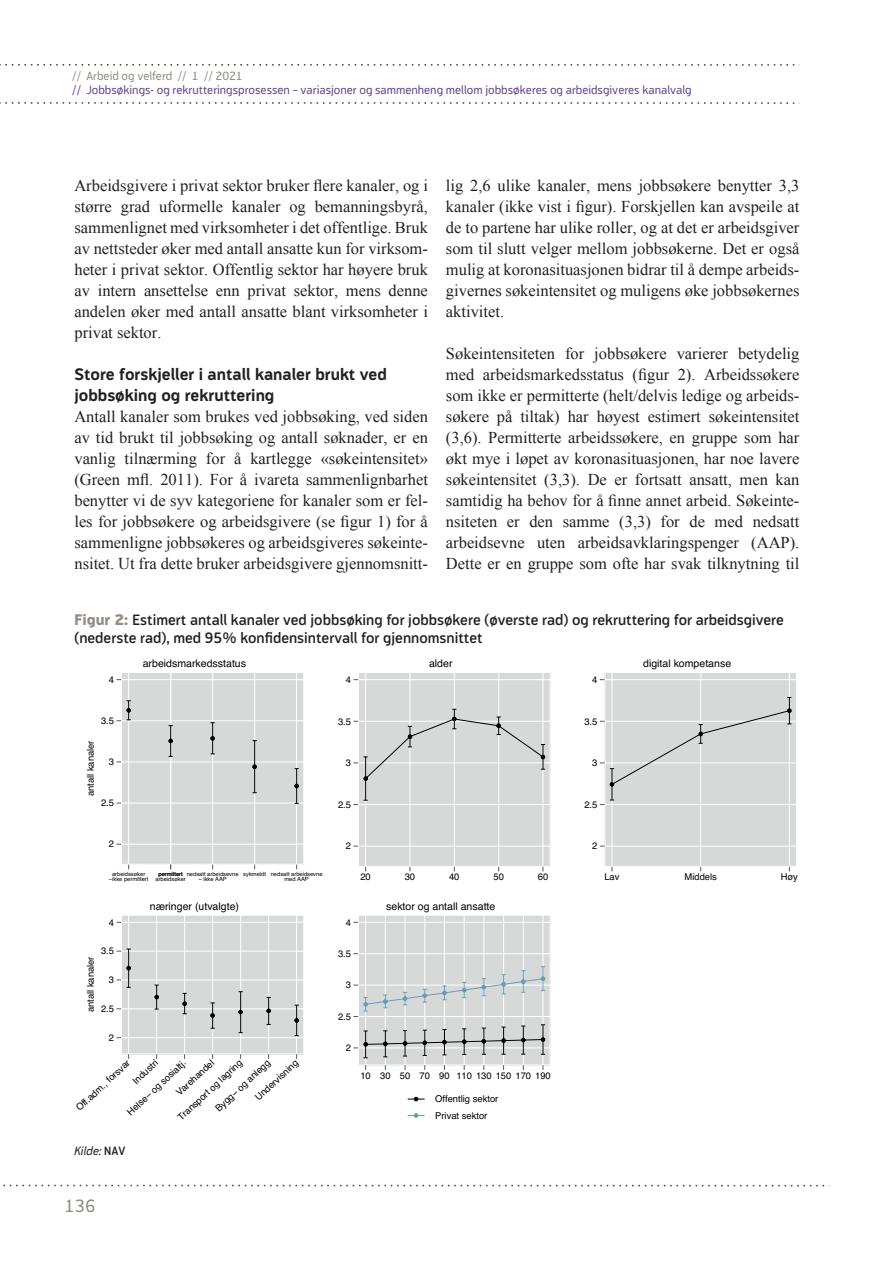
<style>
.page{position:relative;width:893px;height:1263px;background:#fff}
.page>*{position:absolute;margin:0;border:0;box-sizing:border-box;transform-origin:0 0}
.t1{font:18px "Modus";color:#948d87}
.t2{font:16.5px/21px "Times New Roman";color:#231f20;text-align:justify}
.t3{font:700 16.5px/21px "Modus";color:#231f20}
.t4{font:600 15px/18px "Modus";color:#231f20}
.t5{font:12px "Modus";color:#64468b}
.t6{font:12px "Modus";color:#948d87}
.t7{font:italic 12px "Modus";color:#231f20}
.t8{font:10.5px "Helvetica";color:#000001}
.t9{font:9.45px/16.5px "Helvetica";color:#000001}
.t10{font:5.7px/5.7px "Helvetica";color:#000001;text-align:center}
.s1{font-weight:800;color:#948d87}
.s2{font-weight:600;font-style:normal}
</style>
<div class="page">
<svg style="left:0;top:64px;width:795px;height:2px"></svg>
<svg style="left:0;top:102px;width:795px;height:2px"></svg>
<svg style="left:3px;top:1185px;width:822px;height:1px"></svg>
<svg style="left:117px;top:673px;width:187px;height:196px;background:#d9dbda"></svg>
<svg style="left:353px;top:672px;width:198px;height:199px;background:#d9dad9"></svg>
<svg style="left:600px;top:672px;width:196px;height:199px;background:#d8dad9"></svg>
<svg style="left:117px;top:915px;width:187px;height:144px;background:#d9dad9"></svg>
<svg style="left:353px;top:915px;width:198px;height:155px;background:#d6d8d8"></svg>
<svg style="left:408px;top:1097px;width:17px;height:4px"></svg>
<svg style="left:408px;top:1113px;width:17px;height:5px"></svg>
<p class="t6" style="left:72px;top:69px;width:172px">// Arbeid og velferd // 1 // 2021</p>
<p class="t5" style="left:72px;top:83px;width:621px">// Jobbsøkings- og rekrutteringsprosessen – variasjoner og sammenheng mellom jobbsøkeres og arbeidsgiveres kanalvalg</p>
<p class="t2" style="left:74px;top:175px;width:355px">Arbeidsgivere i privat sektor bruker flere kanaler, og i større grad uformelle kanaler og bemanningsbyrå, sammenlignet med virksomheter i det offentlige. Bruk av nettsteder øker med antall ansatte kun for virksom&shy;heter i privat sektor. Offentlig sektor har høyere bruk av intern ansettelse enn privat sektor, mens denne andelen øker med antall ansatte blant virksomheter i privat sektor.</p>
<p class="t3" style="left:74px;top:364px;width:314px">Store forskjeller i antall kanaler brukt ved jobbsøking og rekruttering</p>
<p class="t2" style="left:74px;top:406px;width:355px">Antall kanaler som brukes ved jobbsøking, ved siden av tid brukt til jobbsøking og antall søknader, er en vanlig tilnærming for å kartlegge «søkeintensitet» (Green mfl. 2011). For å ivareta sammenlignbarhet benytter vi de syv kategoriene for kanaler som er fel&shy;les for jobbsøkere og arbeidsgivere (se figur 1) for å sammenligne jobbsøkeres og arbeidsgiveres søkeinte&shy;nsitet. Ut fra dette bruker arbeidsgivere gjennomsnitt-</p>
<p class="t2" style="left:446px;top:175px;width:355px">lig 2,6 ulike kanaler, mens jobbsøkere benytter 3,3 kanaler (ikke vist i figur). Forskjellen kan avspeile at de to partene har ulike roller, og at det er arbeidsgiver som til slutt velger mellom jobbsøkerne. Det er også mulig at koronasituasjonen bidrar til å dempe arbeids&shy;givernes søkeintensitet og muligens øke jobbsøkernes aktivitet.</p>
<p class="t2" style="left:446px;top:343px;width:355px">Søkeintensiteten for jobbsøkere varierer betydelig med arbeidsmarkedsstatus (figur 2). Arbeidssøkere som ikke er permitterte (helt/delvis ledige og arbeids&shy;søkere på tiltak) har høyest estimert søkeintensitet (3,6). Permitterte arbeidssøkere, en gruppe som har økt mye i løpet av koronasituasjonen, har noe lavere søkeintensitet (3,3). De er fortsatt ansatt, men kan samtidig ha behov for å finne annet arbeid. Søkeinte&shy;nsiteten er den samme (3,3) for de med nedsatt arbeidsevne uten arbeidsavklaringspenger (AAP).<br>Dette er en gruppe som ofte har svak tilknytning til</p>
<p class="t4" style="left:74px;top:611px;width:711px"><span class="s1">Figur 2:</span> Estimert antall kanaler ved jobbsøking for jobbsøkere (øverste rad) og rekruttering for arbeidsgivere (nederste rad), med 95% konfidensintervall for gjennomsnittet</p>
<p class="t9" style="left:109px;top:672px;width:7px">4</p>
<p class="t9" style="left:101px;top:713px;width:15px">3.5</p>
<p class="t9" style="left:82px;top:796px;width:57px;rotate:-90deg">antall kanaler</p>
<p class="t9" style="left:109px;top:754px;width:7px">3</p>
<p class="t9" style="left:101px;top:795px;width:15px">2.5</p>
<p class="t9" style="left:109px;top:836px;width:7px">2</p>
<p class="t8" style="left:143px;top:655px;width:105px">arbeidsmarkedsstatus</p>
<p class="t10" style="left:109px;top:871px;width:41px">arbeidssøker −ikke permittert</p>
<p class="t10" style="left:155px;top:871px;width:32px">permittert arbeidsøker</p>
<p class="t10" style="left:187px;top:871px;width:53px">nedsatt arbeidsevne − ikke AAP</p>
<p class="t10" style="left:284px;top:871px;width:40px;text-align:left;text-indent:-41px">sykmeldt nedsatt arbeidsevne med AAP</p>
<p class="t9" style="left:109px;top:914px;width:7px">4</p>
<p class="t9" style="left:101px;top:943px;width:15px">3.5</p>
<p class="t9" style="left:82px;top:1012px;width:57px;rotate:-90deg">antall kanaler</p>
<p class="t9" style="left:109px;top:972px;width:7px">3</p>
<p class="t9" style="left:101px;top:1001px;width:15px">2.5</p>
<p class="t9" style="left:109px;top:1030px;width:7px">2</p>
<p class="t8" style="left:150px;top:898px;width:91px">næringer (utvalgte)</p>
<p class="t9" style="left:172px;top:1088px;width:50px;rotate:-43deg">Varehandel</p>
<p class="t9" style="left:72px;top:1103px;width:71px;rotate:-43deg">Off.adm., forsvar</p>
<p class="t9" style="left:129px;top:1076px;width:32px;rotate:-43deg">Industri</p>
<p class="t9" style="left:174px;top:1113px;width:86px;rotate:-43deg">Transport og lagring</p>
<p class="t9" style="left:211px;top:1104px;width:72px;rotate:-43deg">Bygg− og anlegg</p>
<p class="t9" style="left:251px;top:1093px;width:56px;rotate:-43deg">Undervisning</p>
<p class="t9" style="left:123px;top:1107px;width:78px;rotate:-43deg">Helse− og sosialtj.</p>
<p class="t7" style="left:74px;top:1144px;width:52px">Kilde: <span class="s2">NAV</span></p>
<p class="t9" style="left:346px;top:672px;width:7px">4</p>
<p class="t8" style="left:429px;top:655px;width:25px">alder</p>
<p class="t9" style="left:338px;top:713px;width:15px">3.5</p>
<p class="t9" style="left:346px;top:755px;width:7px">3</p>
<p class="t9" style="left:338px;top:796px;width:15px">2.5</p>
<p class="t9" style="left:346px;top:838px;width:7px">2</p>
<p class="t9" style="left:346px;top:914px;width:7px">4</p>
<p class="t9" style="left:360px;top:869px;width:12px">20</p>
<p class="t9" style="left:405px;top:869px;width:12px">30</p>
<p class="t9" style="left:449px;top:869px;width:12px">40</p>
<p class="t9" style="left:493px;top:869px;width:12px">50</p>
<p class="t9" style="left:538px;top:869px;width:12px">60</p>
<p class="t8" style="left:386px;top:898px;width:111px">sektor og antall ansatte</p>
<p class="t9" style="left:338px;top:946px;width:15px">3.5</p>
<p class="t9" style="left:346px;top:977px;width:7px">3</p>
<p class="t9" style="left:338px;top:1008px;width:15px">2.5</p>
<p class="t9" style="left:346px;top:1040px;width:7px">2</p>
<p class="t9" style="left:360px;top:1067px;width:192px">10 30 50 70 90 110 130 150 170 190</p>
<p class="t9" style="left:435px;top:1091px;width:65px">Offentlig sektor<br>Privat sektor</p>
<p class="t1" style="left:65px;top:1195px;width:32px">136</p>
<p class="t9" style="left:592px;top:672px;width:7px">4</p>
<p class="t9" style="left:584px;top:713px;width:15px">3.5</p>
<p class="t9" style="left:592px;top:755px;width:7px">3</p>
<p class="t9" style="left:584px;top:796px;width:15px">2.5</p>
<p class="t9" style="left:592px;top:838px;width:7px">2</p>
<p class="t8" style="left:643px;top:655px;width:90px">digital kompetanse</p>
<p class="t9" style="left:604px;top:869px;width:17px">Lav</p>
<p class="t9" style="left:684px;top:869px;width:34px">Middels</p>
<p class="t9" style="left:781px;top:869px;width:19px">Høy</p>
</div>
